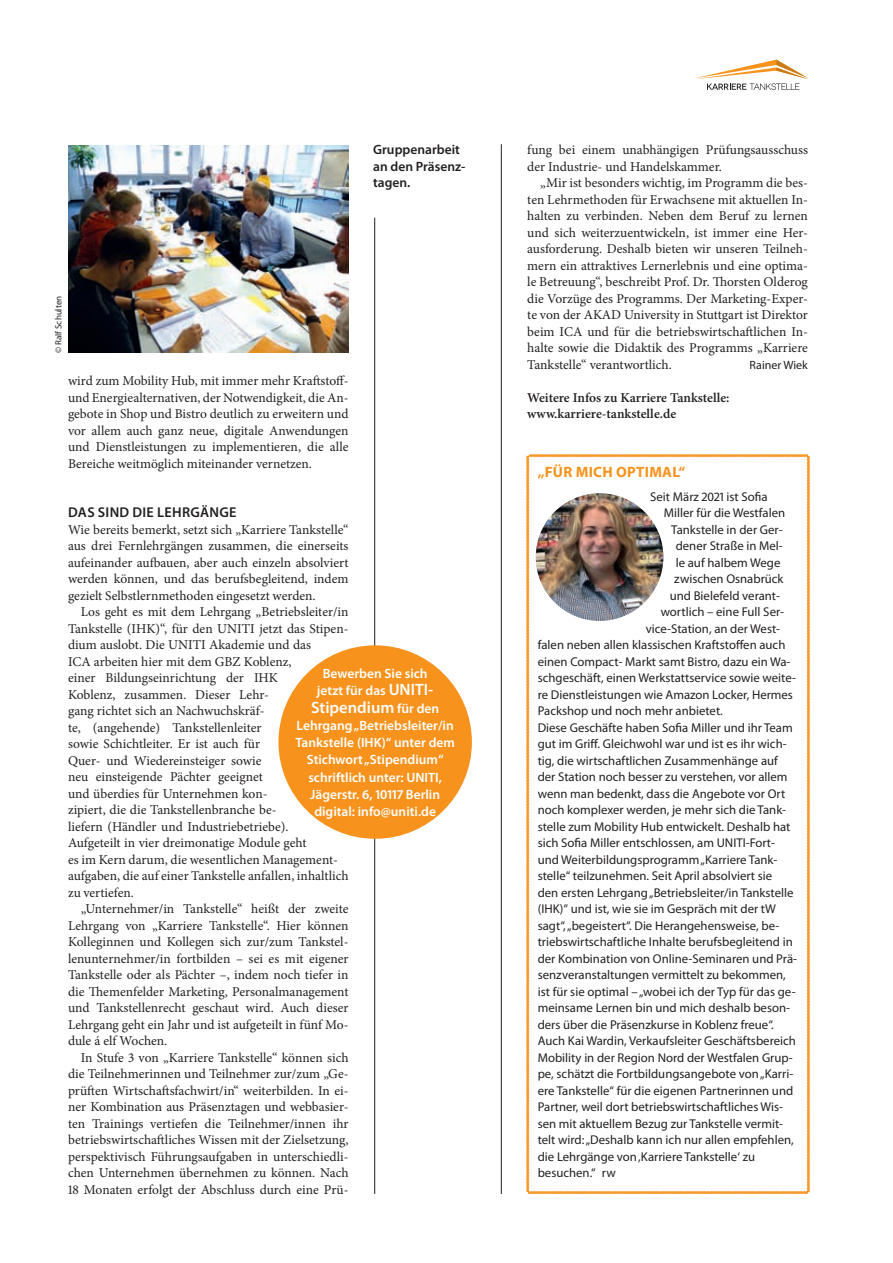
<style>
.page{position:relative;width:893px;height:1263px;background:#fff}
.page>*{position:absolute;margin:0;border:0;box-sizing:border-box;transform-origin:0 0}
.t1{font:600 16.5px "Myriad Pro";color:#fff}
.t2{font:700 15px "Myriad Pro";letter-spacing:.02em;color:#f7931d}
.t3{font:600 14.25px "Myriad Pro";letter-spacing:.02em;color:#231f20}
.t4{font:13.5px/16.5px "Minion Pro";color:#231f20;text-align:justify}
.t5{font:600 13.5px/17.2px "Myriad Pro";color:#fff;text-align:center}
.t6{font:600 13.5px/16.5px "Minion Pro";letter-spacing:-.005em;color:#231f20}
.t7{font:600 13.5px/16.5px "Myriad Pro";color:#231f20}
.t8{font:12.75px "Myriad Pro";color:#231f20}
.t9{font:12px "Myriad Pro";color:#231f20}
.t10{font:9px "Myriad Pro";color:#231f20}
.s1{font-size:16.5px}
.s2{font-size:13.5px}
</style>
<div class="page">
<svg style="left:695px;top:60px;width:113px;height:30px"></svg>
<hr style="left:374px;top:218px;width:1px;height:976px;background:#231f20">
<hr style="left:501px;top:144px;width:1px;height:1050px;background:#231f20">
<div style="left:278px;top:645px;width:194px;height:194px;background:#f7931d;border-radius:50%"></div>
<img style="left:68px;top:146px;width:281px;height:206px">
<svg style="left:526px;top:454px;width:284px;height:741px"></svg>
<img style="left:536px;top:493px;width:127px;height:128px;border-radius:64px">
<p class="t10" style="left:53px;top:353px;width:58px;rotate:-90deg">© Ralf Schulten</p>
<p class="t7" style="left:373px;top:141px;width:94px">Gruppenarbeit an den Präsenz&shy;tagen.</p>
<p class="t4" style="left:68px;top:373px;width:282px">wird zum Mobility Hub, mit immer mehr Kraftstoff&shy;und Energiealternativen, der Notwendigkeit, die An&shy;gebote in Shop und Bistro deutlich zu erweitern und vor allem auch ganz neue, digitale Anwendungen und Dienstleistungen zu implementieren, die alle Bereiche weitmöglich miteinander vernetzen.</p>
<p class="t3" style="left:68px;top:504px;width:170px">DAS SIND DIE LEHRGÄNGE</p>
<p class="t4" style="left:68px;top:521px;width:282px">Wie bereits bemerkt, setzt sich „Karriere Tankstelle“ aus drei Fernlehrgängen zusammen, die einerseits aufeinander aufbauen, aber auch einzeln absolviert werden können, und das berufsbegleitend, indem gezielt Selbstlernmethoden eingesetzt werden.</p>
<p class="t4" style="left:68px;top:604px;width:282px;text-align:left;text-indent:13px">Los geht es mit dem Lehrgang „Betriebsleiter/in Tankstelle (IHK)“, für den UNITI jetzt das Stipen&shy;dium auslobt. Die UNITI Akademie und das<br>ICA arbeiten hier mit dem GBZ Koblenz,<br>einer Bildungseinrichtung der IHK<br>Koblenz, zusammen. Dieser Lehr-<br>gang richtet sich an Nachwuchskräf-<br>te, (angehende) Tankstellenleiter<br>sowie Schichtleiter. Er ist auch für<br>Quer- und Wiedereinsteiger sowie<br>neu einsteigende Pächter geeignet<br>und überdies für Unternehmen kon-<br>zipiert, die die Tankstellenbranche be-<br>liefern (Händler und Industriebetriebe).<br>Aufgeteilt in vier dreimonatige Module geht<br>es im Kern darum, die wesentlichen Management&shy;aufgaben, die auf einer Tankstelle anfallen, inhaltlich zu vertiefen.</p>
<p class="t4" style="left:68px;top:901px;width:282px;text-indent:13px">„Unternehmer/in Tankstelle“ heißt der zweite Lehrgang von „Karriere Tankstelle“. Hier können Kolleginnen und Kollegen sich zur/zum Tankstel&shy;lenunternehmer/in fortbilden – sei es mit eigener Tankstelle oder als Pächter –, indem noch tiefer in die Themenfelder Marketing, Personalmanagement und Tankstellenrecht geschaut wird. Auch dieser Lehrgang geht ein Jahr und ist aufgeteilt in fünf Mo&shy;dule á elf Wochen.</p>
<p class="t4" style="left:68px;top:1049px;width:282px;text-indent:13px">In Stufe 3 von „Karriere Tankstelle“ können sich die Teilnehmerinnen und Teilnehmer zur/zum „Ge&shy;prüften Wirtschaftsfachwirt/in“ weiterbilden. In ei&shy;ner Kombination aus Präsenztagen und webbasier&shy;ten Trainings vertiefen die Teilnehmer/innen ihr betriebswirtschaftliches Wissen mit der Zielsetzung, perspektivisch Führungsaufgaben in unterschiedli&shy;chen Unternehmen übernehmen zu können. Nach 18 Monaten erfolgt der Abschluss durch eine Prü-</p>
<p class="t5" style="left:317px;top:665px;width:118px">Bewerben Sie sich jetzt für das <span class="s1">UNITI-</span></p>
<p class="t1" style="left:311px;top:696px;width:130px">Stipendium <span class="s2">für den</span></p>
<p class="t5" style="left:295px;top:716px;width:161px">Lehrgang „Betriebsleiter/in<br>Tankstelle (IHK)“ unter dem<br>Stichwort „Stipendium“ schriftlich unter: UNITI,<br>Jägerstr. 6, 10117 Berlin digital: info@uniti.de</p>
<p class="t4" style="left:527px;top:142px;width:282px">fung bei einem unabhängigen Prüfungsausschuss der Industrie- und Handelskammer.</p>
<p class="t4" style="left:527px;top:175px;width:282px;text-indent:13px">„Mir ist besonders wichtig, im Programm die bes&shy;ten Lehrmethoden für Erwachsene mit aktuellen In&shy;halten zu verbinden. Neben dem Beruf zu lernen und sich weiterzuentwickeln, ist immer eine Her&shy;ausforderung. Deshalb bieten wir unseren Teilneh&shy;mern ein attraktives Lernerlebnis und eine optima&shy;le Betreuung“, beschreibt Prof. Dr. Thorsten Olderog die Vorzüge des Programms. Der Marketing-Exper&shy;te von der AKAD University in Stuttgart ist Direktor beim ICA und für die betriebswirtschaftlichen In&shy;halte sowie die Didaktik des Programms „Karriere Tankstelle“ verantwortlich.</p>
<p class="t9" style="left:750px;top:357px;width:60px">Rainer Wiek</p>
<p class="t6" style="left:527px;top:389px;width:204px">Weitere Infos zu Karriere Tankstelle: www.karriere-tankstelle.de</p>
<p class="t2" style="left:538px;top:462px;width:149px">„FÜR MICH OPTIMAL“</p>
<p class="t8" style="left:650px;top:489px;width:119px">Seit März 2021 ist Sofia</p>
<p class="t8" style="left:664px;top:505px;width:123px">Miller für die Westfalen</p>
<p class="t8" style="left:671px;top:522px;width:113px">Tankstelle in der Ger-</p>
<p class="t8" style="left:676px;top:538px;width:109px">dener Straße in Mel-</p>
<p class="t8" style="left:676px;top:555px;width:106px">le auf halbem Wege</p>
<p class="t8" style="left:674px;top:571px;width:111px">zwischen Osnabrück</p>
<p class="t8" style="left:670px;top:588px;width:112px">und Bielefeld verant-</p>
<p class="t8" style="left:661px;top:604px;width:125px">wortlich – eine Full Ser-</p>
<p class="t8" style="left:646px;top:621px;width:136px">vice-Station, an der West-</p>
<p class="t8" style="left:538px;top:637px;width:249px">falen neben allen klassischen Kraftstoffen auch</p>
<p class="t8" style="left:538px;top:654px;width:254px">einen Compact- Markt samt Bistro, dazu ein Wa-</p>
<p class="t8" style="left:538px;top:670px;width:260px">schgeschäft, einen Werkstattservice sowie weite-</p>
<p class="t8" style="left:538px;top:687px;width:257px">re Dienstleistungen wie Amazon Locker, Hermes</p>
<p class="t8" style="left:538px;top:703px;width:187px">Packshop und noch mehr anbietet.</p>
<p class="t8" style="left:538px;top:720px;width:256px">Diese Geschäfte haben Sofia Miller und ihr Team</p>
<p class="t8" style="left:538px;top:736px;width:250px">gut im Griff. Gleichwohl war und ist es ihr wich-</p>
<p class="t8" style="left:538px;top:753px;width:242px">tig, die wirtschaftlichen Zusammenhänge auf</p>
<p class="t8" style="left:538px;top:769px;width:251px">der Station noch besser zu verstehen, vor allem</p>
<p class="t8" style="left:538px;top:786px;width:249px">wenn man bedenkt, dass die Angebote vor Ort</p>
<p class="t8" style="left:538px;top:802px;width:250px">noch komplexer werden, je mehr sich die Tank-</p>
<p class="t8" style="left:538px;top:819px;width:254px">stelle zum Mobility Hub entwickelt. Deshalb hat</p>
<p class="t8" style="left:538px;top:835px;width:239px">sich Sofia Miller entschlossen, am UNITI-Fort-</p>
<p class="t8" style="left:538px;top:852px;width:241px">und Weiterbildungsprogramm „Karriere Tank-</p>
<p class="t8" style="left:538px;top:868px;width:236px">stelle“ teilzunehmen. Seit April absolviert sie</p>
<p class="t8" style="left:538px;top:885px;width:257px">den ersten Lehrgang „Betriebsleiter/in Tankstelle</p>
<p class="t8" style="left:538px;top:901px;width:240px">(IHK)“ und ist, wie sie im Gespräch mit der tW</p>
<p class="t8" style="left:538px;top:918px;width:243px">sagt“, „begeistert“. Die Herangehensweise, be-</p>
<p class="t8" style="left:538px;top:934px;width:257px">triebswirtschaftliche Inhalte berufsbegleitend in</p>
<p class="t8" style="left:538px;top:951px;width:261px">der Kombination von Online-Seminaren und Prä-</p>
<p class="t8" style="left:538px;top:967px;width:250px">senzveranstaltungen vermittelt zu bekommen,</p>
<p class="t8" style="left:538px;top:984px;width:259px">ist für sie optimal – „wobei ich der Typ für das ge-</p>
<p class="t8" style="left:538px;top:1000px;width:254px">meinsame Lernen bin und mich deshalb beson-</p>
<p class="t8" style="left:538px;top:1017px;width:238px">ders über die Präsenzkurse in Koblenz freue“.</p>
<p class="t8" style="left:538px;top:1033px;width:260px">Auch Kai Wardin, Verkaufsleiter Geschäftsbereich</p>
<p class="t8" style="left:538px;top:1050px;width:257px">Mobility in der Region Nord der Westfalen Grup-</p>
<p class="t8" style="left:538px;top:1066px;width:257px">pe, schätzt die Fortbildungsangebote von „Karri-</p>
<p class="t8" style="left:538px;top:1083px;width:257px">ere Tankstelle“ für die eigenen Partnerinnen und</p>
<p class="t8" style="left:538px;top:1099px;width:247px">Partner, weil dort betriebswirtschaftliches Wis-</p>
<p class="t8" style="left:538px;top:1116px;width:247px">sen mit aktuellem Bezug zur Tankstelle vermit-</p>
<p class="t8" style="left:538px;top:1132px;width:258px">telt wird: „Deshalb kann ich nur allen empfehlen,</p>
<p class="t8" style="left:538px;top:1149px;width:219px">die Lehrgänge von ‚Karriere Tankstelle‘ zu</p>
<p class="t8" style="left:538px;top:1165px;width:80px">besuchen.“ rw</p>
</div>
